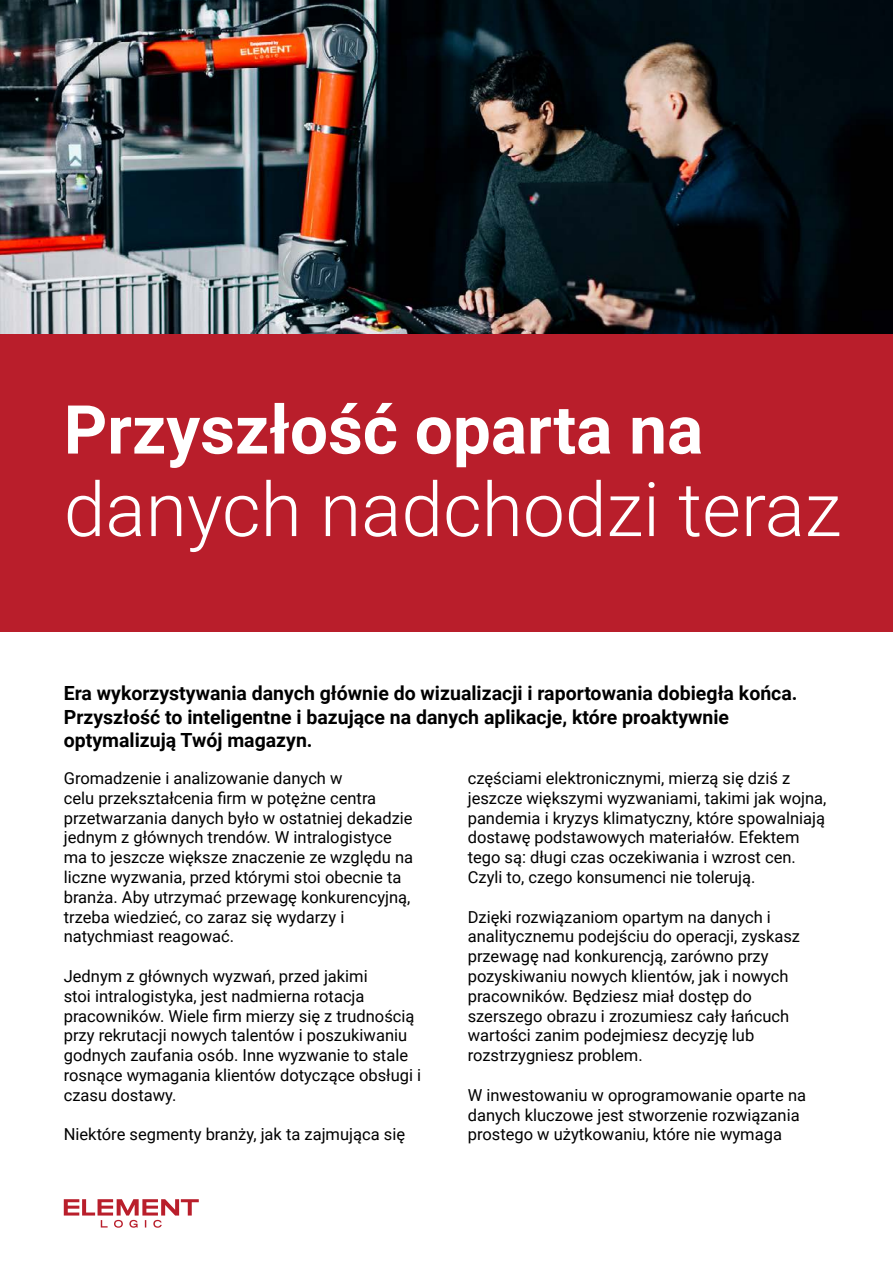
<style>
.page{position:relative;width:893px;height:1263px;background:#fff}
.page>*{position:absolute;margin:0;border:0;box-sizing:border-box;transform-origin:0 0}
.t1{font:300 75px "Roboto";color:#fff}
.t2{font:700 67.5px "Roboto";color:#fff}
.t3{font:700 19.5px/23.4px "Roboto";color:#000}
.t4{font:16.5px/19.8px "Roboto";color:#000}
</style>
<div class="page">
<svg style="left:64px;top:1199px;width:135px;height:29px"></svg>
<img style="left:0;top:0;width:893px;height:334px">
<div style="left:0;top:334px;width:893px;height:297px;background:#b91e2b"></div>
<h2 class="t2" style="left:64px;top:382px;width:641px">Przyszłość oparta na</h2>
<h1 class="t1" style="left:64px;top:457px;width:779px">danych nadchodzi teraz</h1>
<p class="t3" style="left:64px;top:681px;width:735px">Era wykorzystywania danych głównie do wizualizacji i raportowania dobiegła końca.<br>Przyszłość to inteligentne i bazujące na danych aplikacje, które proaktywnie optymalizują Twój magazyn.</p>
<p class="t4" style="left:64px;top:767px;width:351px">Gromadzenie i analizowanie danych w<br>celu przekształcenia firm w potężne centra przetwarzania danych było w ostatniej dekadzie jednym z głównych trendów. W intralogistyce ma to jeszcze większe znaczenie ze względu na liczne wyzwania, przed którymi stoi obecnie ta branża. Aby utrzymać przewagę konkurencyjną, trzeba wiedzieć, co zaraz się wydarzy i natychmiast reagować.</p>
<p class="t4" style="left:64px;top:965px;width:359px">Jednym z głównych wyzwań, przed jakimi<br>stoi intralogistyka, jest nadmierna rotacja pracowników. Wiele firm mierzy się z trudnością przy rekrutacji nowych talentów i poszukiwaniu godnych zaufania osób. Inne wyzwanie to stale rosnące wymagania klientów dotyczące obsługi i czasu dostawy.</p>
<p class="t4" style="left:64px;top:1124px;width:343px">Niektóre segmenty branży, jak ta zajmująca się</p>
<p class="t4" style="left:468px;top:767px;width:360px">częściami elektronicznymi, mierzą się dziś z jeszcze większymi wyzwaniami, takimi jak wojna, pandemia i kryzys klimatyczny, które spowalniają dostawę podstawowych materiałów. Efektem tego są: długi czas oczekiwania i wzrost cen.<br>Czyli to, czego konsumenci nie tolerują.</p>
<p class="t4" style="left:468px;top:906px;width:334px">Dzięki rozwiązaniom opartym na danych i analitycznemu podejściu do operacji, zyskasz przewagę nad konkurencją, zarówno przy pozyskiwaniu nowych klientów, jak i nowych pracowników. Będziesz miał dostęp do szerszego obrazu i zrozumiesz cały łańcuch wartości zanim podejmiesz decyzję lub rozstrzygniesz problem.</p>
<p class="t4" style="left:468px;top:1084px;width:340px">W inwestowaniu w oprogramowanie oparte na danych kluczowe jest stworzenie rozwiązania prostego w użytkowaniu, które nie wymaga</p>
</div>
